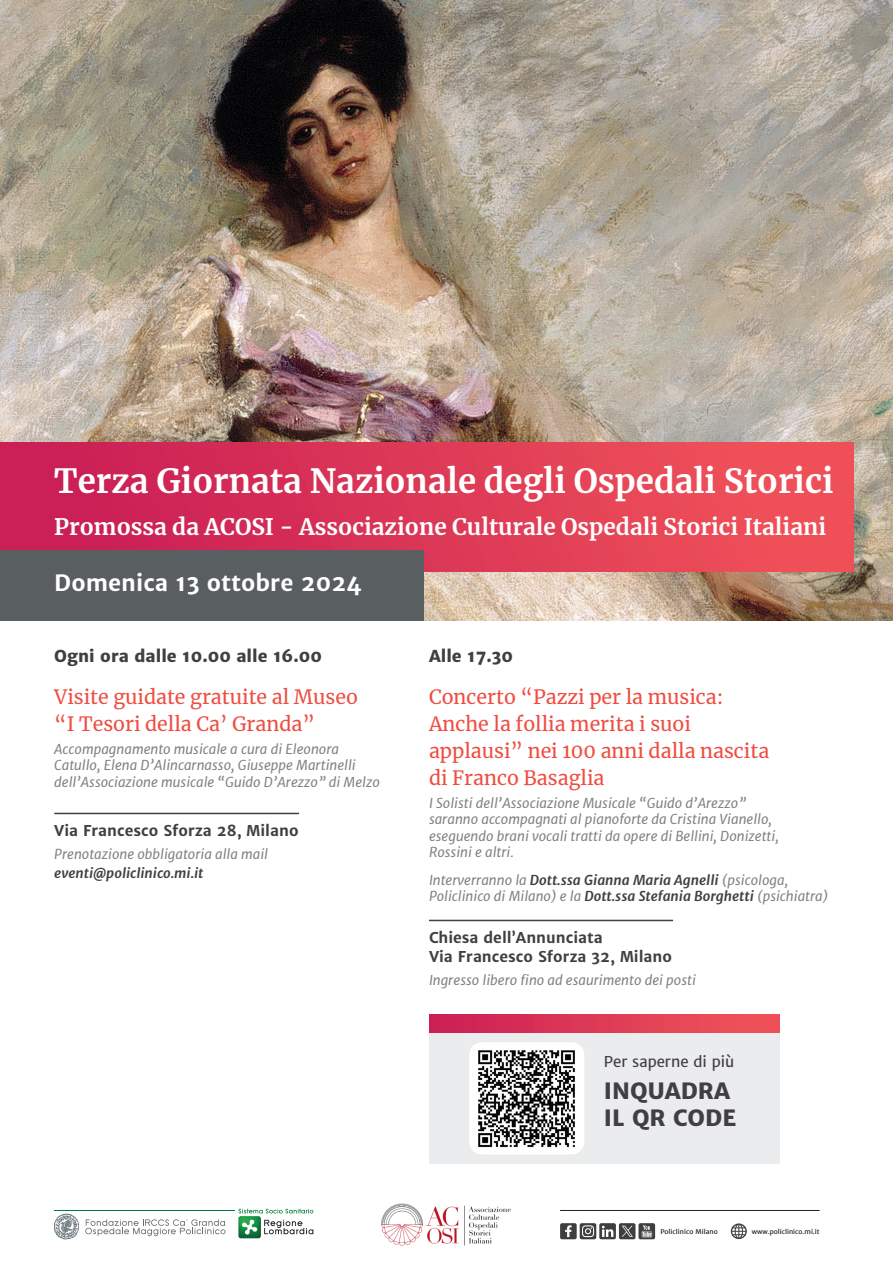
<style>
.page{position:relative;width:893px;height:1263px;background:#fff}
.page>*{position:absolute;margin:0;border:0;box-sizing:border-box;transform-origin:0 0}
.t1{font:700 33px "Merriweather";color:#fff}
.t2{font:700 22.5px "Merriweather";color:#fff}
.t3{font:700 22.5px "Merriweather Sans";color:#fff}
.t4{font:800 22.5px/27px "Merriweather Sans";color:#413f41}
.t5{font:19.5px/27px "Merriweather";color:#ef4d41}
.t6{font:800 16.5px "Merriweather Sans";color:#413f41}
.t7{font:700 15px/19.5px "Merriweather Sans";color:#413f41}
.t8{font:15px "Merriweather Sans";color:#413f41}
.t9{font:italic 13.5px/16.5px "Merriweather Sans";color:#808285}
.t10{font:italic 700 13.5px "Merriweather Sans";color:#413f41}
.t11{font:6.6px "Merriweather Sans";color:#101414}
.s1{font-weight:700;color:#413f41}
</style>
<div class="page">
<img style="left:0;top:0;width:893px;height:621px">
<div style="left:0;top:442px;width:853px;height:130px;background:linear-gradient(to right,#c71b55,#f25558)"></div>
<svg style="left:85px;top:1219px;width:141px;height:17px"></svg>
<img style="left:238px;top:1216px;width:23px;height:22px">
<svg style="left:239px;top:1209px;width:74px;height:4px"></svg>
<svg style="left:242px;top:1219px;width:16px;height:16px"></svg>
<svg style="left:264px;top:1220px;width:49px;height:14px"></svg>
<hr style="left:54px;top:1210px;width:181px;height:1px;background:#007c38">
<svg style="left:54px;top:1213px;width:25px;height:26px"></svg>
<hr style="left:560px;top:1210px;width:260px;height:1px;background:#231f20">
<svg style="left:731px;top:1223px;width:16px;height:16px"></svg>
<div style="left:619px;top:1223px;width:16px;height:16px;background:#3e3e3f;border-radius:2px"></div>
<svg style="left:622px;top:1226px;width:11px;height:11px"></svg>
<div style="left:638px;top:1223px;width:17px;height:16px;background:#3e3e3f;border-radius:2px"></div>
<svg style="left:641px;top:1225px;width:11px;height:13px"></svg>
<div style="left:560px;top:1223px;width:17px;height:16px;background:#3e3e3f;border-radius:2px"></div>
<svg style="left:565px;top:1225px;width:7px;height:12px"></svg>
<div style="left:599px;top:1223px;width:17px;height:16px;background:#3e3e3f;border-radius:2px"></div>
<svg style="left:602px;top:1226px;width:11px;height:11px"></svg>
<svg style="left:580px;top:1223px;width:16px;height:16px"></svg>
<svg style="left:582px;top:1225px;width:12px;height:12px"></svg>
<div style="left:0;top:550px;width:424px;height:71px;background:#595e61"></div>
<img style="left:381px;top:1203px;width:130px;height:43px">
<hr style="left:54px;top:813px;width:245px;height:1px;background:#414042">
<hr style="left:429px;top:920px;width:244px;height:1px;background:#414042">
<div style="left:429px;top:1014px;width:350px;height:149px;background:#ebeced"></div>
<div style="left:429px;top:1014px;width:350px;height:18px;background:linear-gradient(to right,#cb2056,#f25558)"></div>
<div style="left:469px;top:1042px;width:115px;height:112px;background:#fff;border-radius:13px"></div>
<img style="left:478px;top:1050px;width:97px;height:98px">
<h1 class="t1" style="left:54px;top:458px;width:781px">Terza Giornata Nazionale degli Ospedali Storici</h1>
<h2 class="t2" style="left:54px;top:511px;width:773px">Promossa da ACOSI - Associazione Culturale Ospedali Storici Italiani</h2>
<h2 class="t3" style="left:54px;top:568px;width:309px">Domenica 13 ottobre 2024</h2>
<p class="t6" style="left:54px;top:645px;width:269px">Ogni ora dalle 10.00 alle 16.00</p>
<h3 class="t5" style="left:54px;top:683px;width:305px">Visite guidate gratuite al Museo “I Tesori della Ca’ Granda”</h3>
<p class="t9" style="left:54px;top:740px;width:327px">Accompagnamento musicale a cura di Eleonora<br>Catullo, Elena D’Alincarnasso, Giuseppe Martinelli dell’Associazione musicale “Guido D’Arezzo” di Melzo</p>
<p class="t7" style="left:54px;top:821px;width:246px">Via Francesco Sforza 28, Milano</p>
<p class="t9" style="left:54px;top:845px;width:215px">Prenotazione obbligatoria alla mail</p>
<p class="t10" style="left:54px;top:864px;width:151px">eventi@policlinico.mi.it</p>
<p class="t6" style="left:429px;top:645px;width:86px">Alle 17.30</p>
<h3 class="t5" style="left:429px;top:683px;width:342px">Concerto “Pazzi per la musica:<br>Anche la follia merita i suoi applausi” nei 100 anni dalla nascita di Franco Basaglia</h3>
<p class="t9" style="left:429px;top:794px;width:351px">I Solisti dell’Associazione Musicale “Guido d’Arezzo” saranno accompagnati al pianoforte da Cristina Vianello, eseguendo brani vocali tratti da opere di Bellini, Donizetti, Rossini e altri.</p>
<p class="t9" style="left:429px;top:871px;width:401px">Interverranno la <span class="s1">Dott.ssa Gianna Maria Agnelli</span> (psicologa,<br>Policlinico di Milano) e la <span class="s1">Dott.ssa Stefania Borghetti</span> (psichiatra)</p>
<p class="t7" style="left:429px;top:927px;width:244px">Chiesa dell’Annunciata<br>Via Francesco Sforza 32, Milano</p>
<p class="t9" style="left:429px;top:971px;width:268px">Ingresso libero fino ad esaurimento dei posti</p>
<p class="t8" style="left:604px;top:1052px;width:132px">Per saperne di più</p>
<h2 class="t4" style="left:604px;top:1077px;width:134px">INQUADRA<br>IL QR CODE</h2>
<p class="t11" style="left:660px;top:1227px;width:59px">Policlinico Milano</p>
<p class="t11" style="left:752px;top:1227px;width:70px">www.policlinico.mi.it</p>
</div>
